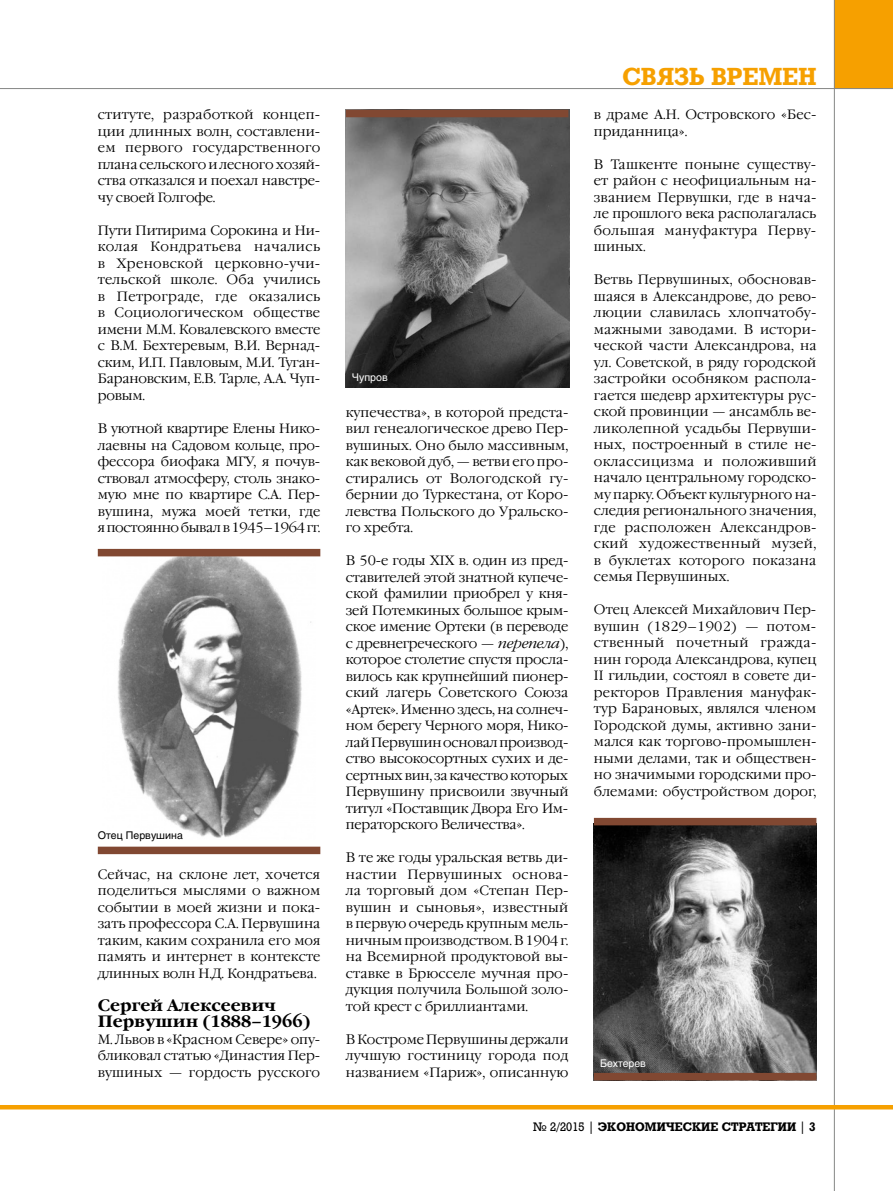
<style>
.page{position:relative;width:893px;height:1191px;background:#fff}
.page>*{position:absolute;margin:0;border:0;box-sizing:border-box;transform-origin:0 0}
.t1{font:700 24px "Rodeo";letter-spacing:-.005em;color:#f6a000}
.t2{font:700 16.5px/16.5px "Garamond C";color:#000}
.t3{font:300 13.5px/16.5px "Garamond C";color:#000;text-align:justify}
.t4{font:700 12px "Rodeo";color:#000}
.t5{font:10.5px "Helios";color:#fff}
.t6{font:10.5px "Helios";color:#000}
.s1{font-style:italic}
.s2{font-weight:400}
</style>
<div class="page">
<div style="left:834px;top:0;width:59px;height:89px;background:#f6a000"></div>
<hr style="left:0;top:88px;width:893px;height:1px;background:#868786">
<hr style="left:834px;top:0;width:1px;height:1191px;background:#868786">
<hr style="left:0;top:1105px;width:893px;height:4px;background:#f6a000">
<img style="left:594px;top:825px;width:222px;height:248px">
<img style="left:346px;top:110px;width:223px;height:277px">
<img style="left:102px;top:548px;width:214px;height:290px">
<div style="left:346px;top:110px;width:222px;height:7px;background:#814832"></div>
<div style="left:98px;top:549px;width:222px;height:7px;background:#814832"></div>
<div style="left:98px;top:846px;width:222px;height:8px;background:#814832"></div>
<div style="left:594px;top:818px;width:222px;height:7px;background:#814832"></div>
<div style="left:594px;top:1073px;width:222px;height:7px;background:#814832"></div>
<p class="t3" style="left:98px;top:107px;width:224px">ституте, разработкой концеп&shy;ции длинных волн, составлени&shy;ем первого государственного плана сельского и лесного хозяй&shy;ства отказался и поехал навстре&shy;чу своей Голгофе.</p>
<p class="t3" style="left:98px;top:222px;width:224px">Пути Питирима Сорокина и Ни&shy;колая Кондратьева начались в Хреновской церковно-учи&shy;тельской школе. Оба учились в Петрограде, где оказались в Социологическом обществе имени М.М. Ковалевского вместе с В.М. Бехтеревым, В.И. Вернад&shy;ским, И.П. Павловым, М.И. Туган-Барановским, Е.В. Тарле, А.А. Чуп&shy;ровым.</p>
<p class="t3" style="left:98px;top:420px;width:224px">В уютной квартире Елены Нико&shy;лаевны на Садовом кольце, про&shy;фессора биофака МГУ, я почув&shy;ствовал атмосферу, столь знако&shy;мую мне по квартире С.А. Пер&shy;вушина, мужа моей тетки, где я постоянно бывал в 1945–1964гг.</p>
<p class="t6" style="left:98px;top:829px;width:87px">Отец Первушина</p>
<p class="t3" style="left:98px;top:866px;width:224px">Сейчас, на склоне лет, хочется поделиться мыслями о важном событии в моей жизни и пока&shy;зать профессора С.А. Первушина таким, каким сохранила его моя память и интернет в контексте длинных волн Н.Д. Кондратьева.</p>
<p class="t2" style="left:98px;top:997px;width:215px">Сергей Алексеевич<br>Первушин (1888–1966)</p>
<p class="t3" style="left:98px;top:1031px;width:224px">М. Львов в «Красном Севере» опу&shy;бликовал статью «Династия Пер&shy;вушиных — гордость русского</p>
<p class="t5" style="left:352px;top:371px;width:37px">Чупров</p>
<p class="t3" style="left:346px;top:404px;width:224px">купечества», в которой предста&shy;вил генеалогическое древо Пер&shy;вушиных. Оно было массивным, как вековой дуб, — ветви его про&shy;стирались от Вологодской гу&shy;бернии до Туркестана, от Коро&shy;левства Польского до Уральско&shy;го хребта.</p>
<p class="t3" style="left:346px;top:552px;width:224px">В 50-е годы XIX в. один из пред&shy;ставителей этой знатной купече&shy;ской фамилии приобрел у кня&shy;зей Потемкиных большое крым&shy;ское имение Ортеки (в переводе с древнегреческого — <span class="s1">перепела</span>), которое столетие спустя просла&shy;вилось как крупнейший пионер&shy;ский лагерь Советского Союза «Артек». Именно здесь, на солнеч&shy;ном берегу Черного моря, Нико&shy;лай Первушин основал производ&shy;ство высокосортных сухих и де&shy;сертных вин, за качество которых Первушину присвоили звучный титул «Поставщик Двора Его Им&shy;ператорского Величества».</p>
<p class="t3" style="left:346px;top:849px;width:224px">В те же годы уральская ветвь ди&shy;настии Первушиных основа&shy;ла торговый дом «Степан Пер&shy;вушин и сыновья», известный в первую очередь крупным мель&shy;ничным производством. В 1904 г. на Всемирной продуктовой вы&shy;ставке в Брюсселе мучная про&shy;дукция получила Большой золо&shy;той крест с бриллиантами.</p>
<p class="t3" style="left:346px;top:1031px;width:224px">В Костроме Первушины держали лучшую гостиницу города под названием «Париж», описанную</p>
<h1 class="t1" style="left:623px;top:62px;width:195px">СВЯЗЬ ВРЕМЕН</h1>
<p class="t3" style="left:594px;top:107px;width:224px">в драме А.Н. Островского «Бес&shy;приданница».</p>
<p class="t3" style="left:594px;top:156px;width:224px">В Ташкенте поныне существу&shy;ет район с неофициальным на&shy;званием Первушки, где в нача&shy;ле прошлого века располагалась большая мануфактура Перву&shy;шиных.</p>
<p class="t3" style="left:594px;top:272px;width:224px">Ветвь Первушиных, обосновав&shy;шаяся в Александрове, до рево&shy;люции славилась хлопчатобу&shy;мажными заводами. В истори&shy;ческой части Александрова, на ул. Советской, в ряду городской застройки особняком распола&shy;гается шедевр архитектуры рус&shy;ской провинции — ансамбль ве&shy;ликолепной усадьбы Первуши&shy;ных, построенный в стиле не&shy;оклассицизма и положивший начало центральному городско&shy;му парку. Объект культурного на&shy;следия регионального значения, где расположен Александров&shy;ский художественный музей, в буклетах которого показана семья Первушиных.</p>
<p class="t3" style="left:594px;top:602px;width:224px">Отец Алексей Михайлович Пер&shy;вушин (1829–1902) — потом&shy;ственный почетный гражда&shy;нин города Александрова, купец II гильдии, состоял в совете ди&shy;ректоров Правления мануфак&shy;тур Барановых, являлся членом Городской думы, активно зани&shy;мался как торгово-промышлен&shy;ными делами, так и обществен&shy;но значимыми городскими про&shy;блемами: обустройством дорог,</p>
<p class="t5" style="left:600px;top:1056px;width:47px">Бехтерев</p>
<p class="t4" style="left:533px;top:1119px;width:284px"><span class="s2">№ 2/2015 |</span> ЭКОНОМИЧЕСКИЕ СТРАТЕГИИ <span class="s2">|</span> 3</p>
</div>
